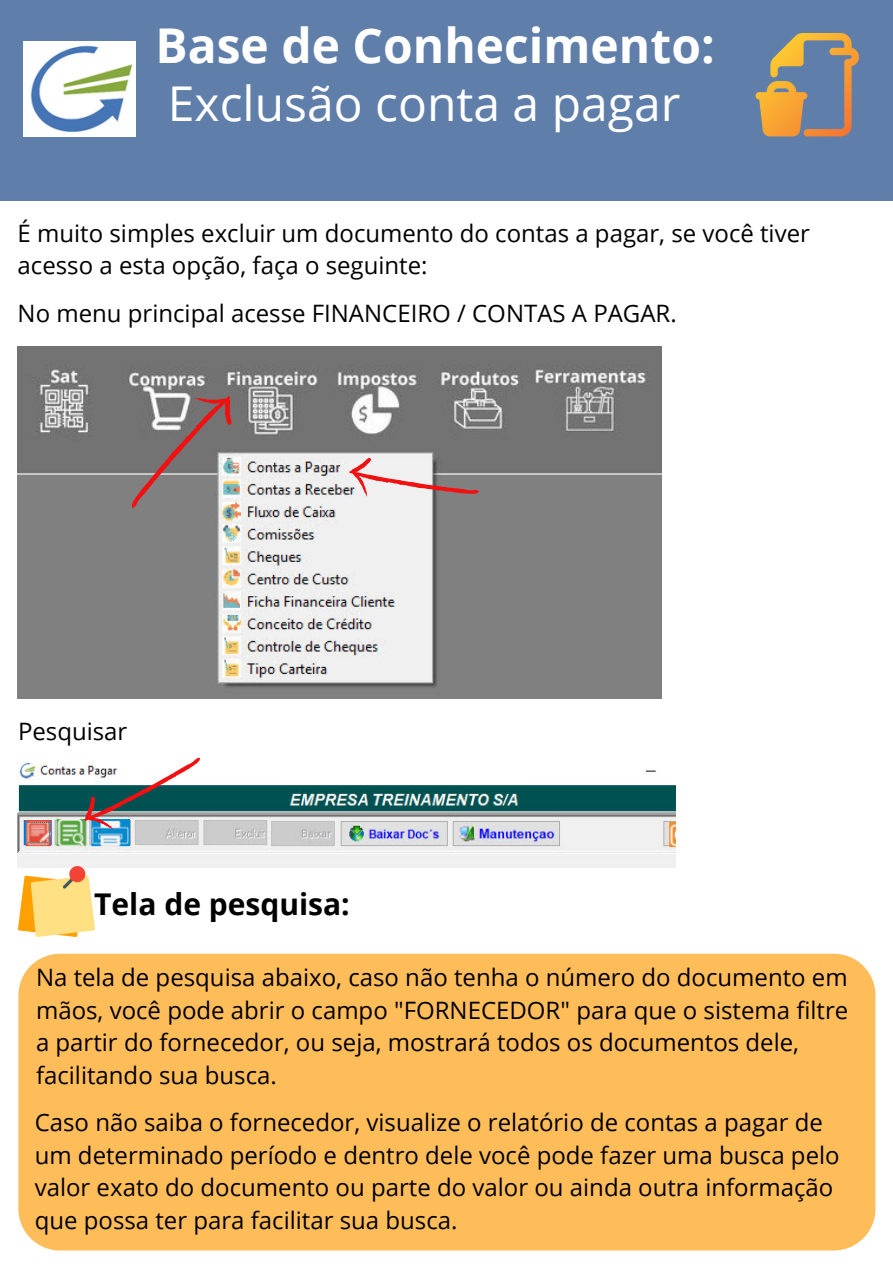
<style>
.page{position:relative;width:893px;height:1264px;background:#fff}
.page>*{position:absolute;margin:0;border:0;box-sizing:border-box;transform-origin:0 0}
.t1{font:700 48px "Open Sans";color:#fff}
.t2{font:48px "Open Sans";color:#fff}
.t3{font:700 30px "Open Sans";color:#000}
.t4{font:24px/32.5px "Open Sans";color:#000}
</style>
<div class="page">
<div style="left:0;top:0;width:892px;height:201px;background:#607eaa"></div>
<img style="left:23px;top:42px;width:113px;height:94px">
<svg style="left:755px;top:33px;width:104px;height:103px"></svg>
<img style="left:18px;top:346px;width:644px;height:352px">
<svg style="left:115px;top:381px;width:129px;height:130px;background:#8c8181"></svg>
<svg style="left:348px;top:455px;width:131px;height:55px"></svg>
<img style="left:18px;top:762px;width:657px;height:105px">
<svg style="left:76px;top:757px;width:134px;height:82px"></svg>
<img style="left:18px;top:866px;width:76px;height:70px">
<div style="left:18px;top:953px;width:857px;height:297px;background:#ffbd59"></div>
<h1 class="t1" style="left:155px;top:11px;width:560px">Base de Conhecimento:</h1>
<h1 class="t2" style="left:168px;top:69px;width:514px">Exclusão conta a pagar</h1>
<p class="t4" style="left:18px;top:216px;width:793px">É muito simples excluir um documento do contas a pagar, se você tiver acesso a esta opção, faça o seguinte:</p>
<p class="t4" style="left:18px;top:296px;width:660px">No menu principal acesse FINANCEIRO / CONTAS A PAGAR.</p>
<p class="t4" style="left:18px;top:714px;width:111px">Pesquisar</p>
<p class="t3" style="left:94px;top:882px;width:257px">Tela de pesquisa:</p>
<p class="t4" style="left:36px;top:960px;width:813px">Na tela de pesquisa abaixo, caso não tenha o número do documento em mãos, você pode abrir o campo "FORNECEDOR" para que o sistema filtre a partir do fornecedor, ou seja, mostrará todos os documentos dele, facilitando sua busca.</p>
<p class="t4" style="left:35px;top:1105px;width:806px">Caso não saiba o fornecedor, visualize o relatório de contas a pagar de um determinado período e dentro dele você pode fazer uma busca pelo valor exato do documento ou parte do valor ou ainda outra informação que possa ter para facilitar sua busca.</p>
</div>
